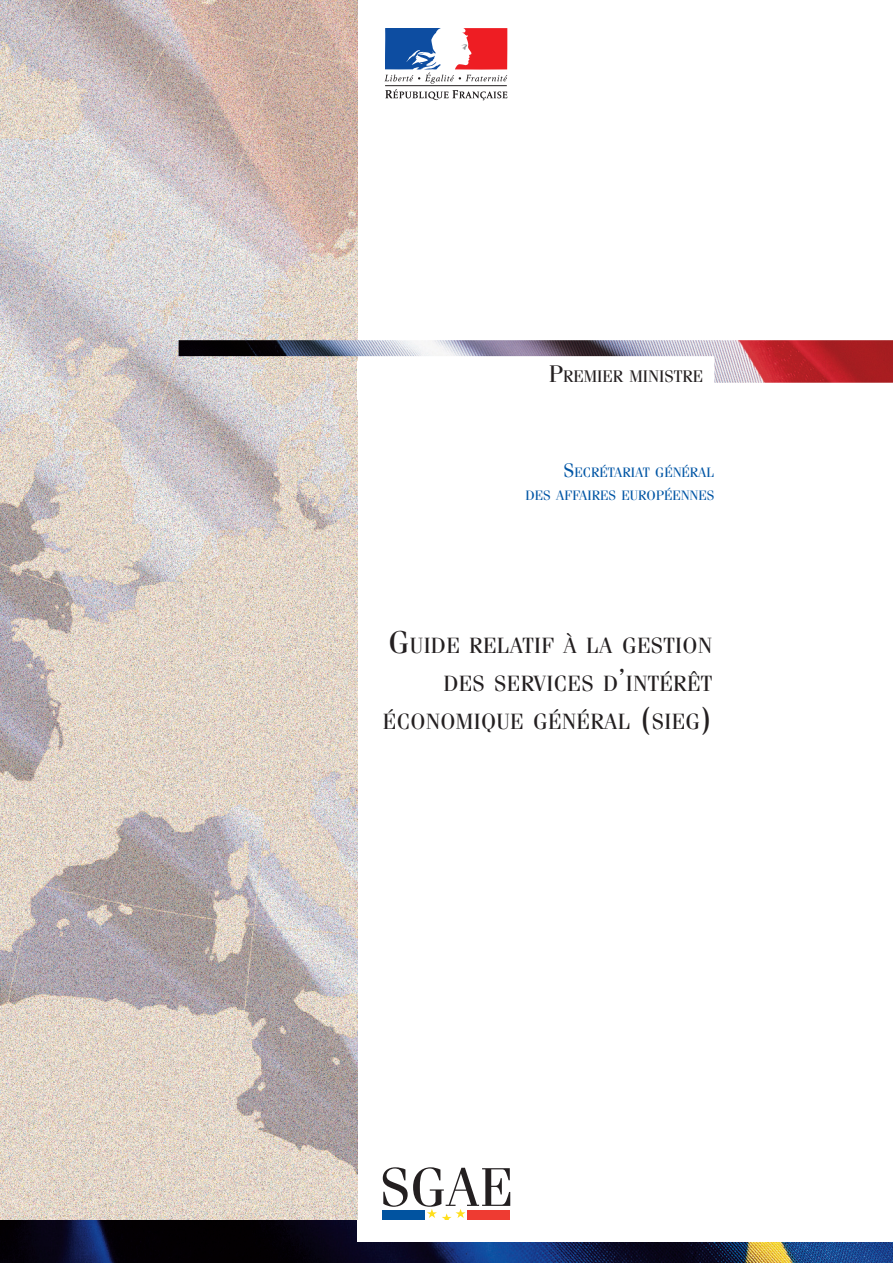
<style>
.page{position:relative;width:893px;height:1263px;background:#fff}
.page>*{position:absolute;margin:0;border:0;box-sizing:border-box;transform-origin:0 0}
.t1{font:22.05px/37.8px "Fenice LT";letter-spacing:.015em;color:#231f20;text-align:right}
.t2{font:16.8px "Fenice LT";color:#231f20}
.t3{font:13.65px "Fenice LT";color:#0155a5}
.s1{font-size:24px}
.s2{font-size:19.5px}
.s3{font-size:31.5px}
</style>
<div class="page">
<img style="left:0;top:0;width:357px;height:1220px">
<svg style="left:384px;top:28px;width:123px;height:72px"></svg>
<svg style="left:383px;top:1167px;width:127px;height:53px"></svg>
<img style="left:0;top:1220px;width:893px;height:43px">
<div style="left:357px;top:1220px;width:536px;height:22px;background:#fff"></div>
<img style="left:179px;top:340px;width:714px;height:43px">
<p class="t2" style="left:549px;top:366px;width:156px"><span class="s1">P</span>REMIER MINISTRE</p>
<p class="t3" style="left:564px;top:464px;width:152px"><span class="s2">S</span>ECRÉTARIAT GÉNÉRAL</p>
<p class="t3" style="left:526px;top:488px;width:190px">DES AFFAIRES EUROPÉENNES</p>
<p class="t1" style="left:383px;top:626px;width:331px"><span class="s3">G</span>UIDE RELATIF À LA GESTION<br>DES SERVICES D<span class="s3">’</span>INTÉRÊT<br>ÉCONOMIQUE GÉNÉRAL <span class="s3">(</span>SIEG<span class="s3">)</span></p>
</div>
